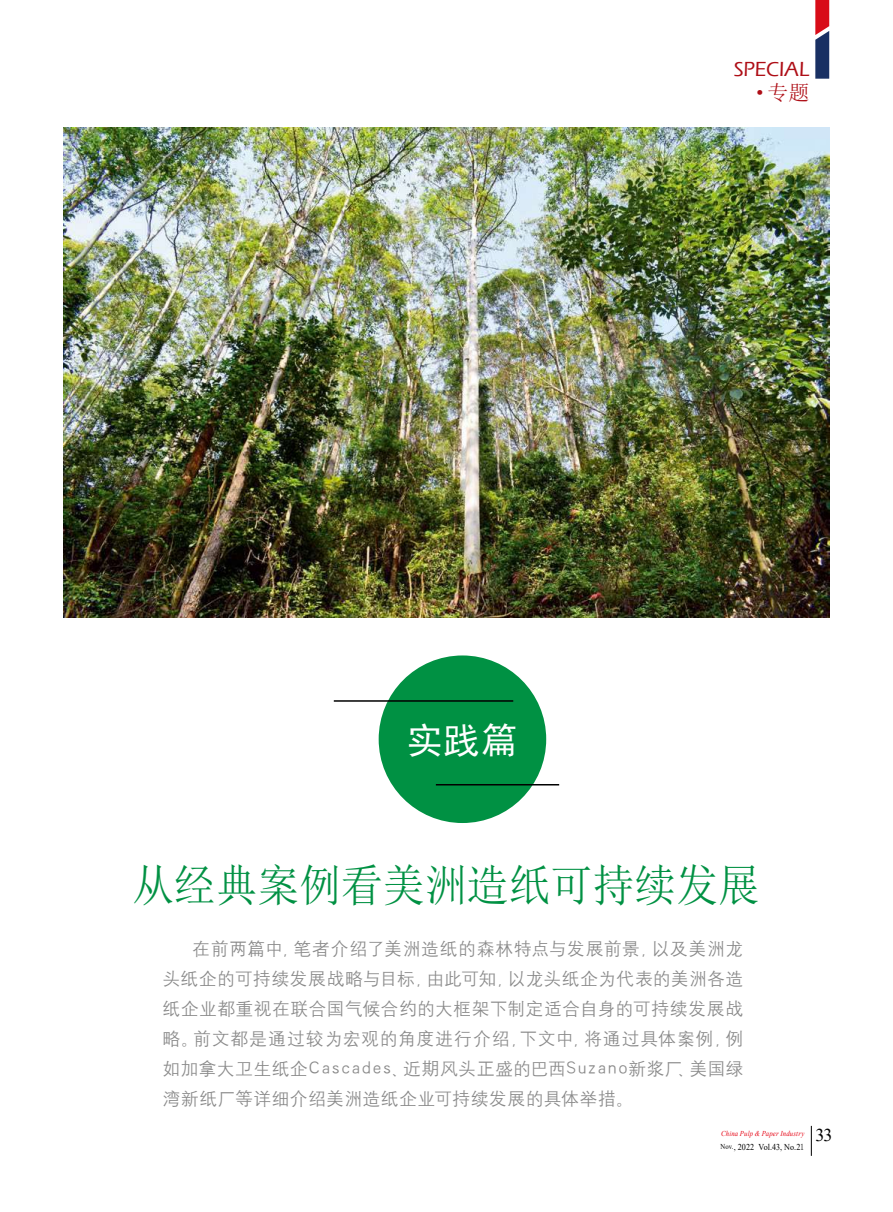
<style>
.page{position:relative;width:893px;height:1212px;background:#fff}
.page>*{position:absolute;margin:0;border:0;box-sizing:border-box;transform-origin:0 0}
.t1{font:45px "Sim Sun";color:#009143;scale:.93 1}
.t2{font:36px "Sim Hei";color:#fff}
.t3{font:500 21px "Eras ITC";color:#ae0e16}
.t4{font:21px "Sim Sun";color:#ae0e16}
.t5{font:18px/30px "H Yg 2 gj";letter-spacing:.015em;color:#898989;text-align:justify}
.t6{font:18px "Times New Roman";color:#000}
.t7{font:9px "Times New Roman";letter-spacing:.005em;color:#000;scale:.9 1}
.t8{font:italic 7.5px "Times New Roman";letter-spacing:.02em;color:#e60212;scale:.9 1}
.s1{font-size:7.5px}
.s2{font-family:"Sim Sun"}
</style>
<div class="page">
<img style="left:64px;top:128px;width:765px;height:489px">
<div style="left:379px;top:655px;width:167px;height:168px;background:#009143;border-radius:50%"></div>
<hr style="left:334px;top:700px;width:179px;height:2px;background:#000">
<hr style="left:436px;top:784px;width:123px;height:1px;background:#000">
<svg style="left:815px;top:0;width:14px;height:79px"></svg>
<hr style="left:811px;top:1126px;width:1px;height:30px;background:#000">
<p class="t3" style="left:734px;top:58px;width:77px">SPECIAL</p>
<p class="t4" style="left:749px;top:82px;width:61px">·专题</p>
<h2 class="t2" style="left:407px;top:722px;width:112px">实践篇</h2>
<h1 class="t1" style="left:132px;top:862px;width:677px">从经典案例看美洲造纸可持续发展</h1>
<p class="t5" style="left:162px;top:934px;width:583px;text-indent:30px">在前两篇中，笔者介绍了美洲造纸的森林特点与发展前景，以及美洲龙头纸企的可持续发展战略与目标，由此可知，以龙头纸企为代表的美洲各造纸企业都重视在联合国气候合约的大框架下制定适合自身的可持续发展战略。前文都是通过较为宏观的角度进行介绍，下文中，将通过具体案例，例如加拿大卫生纸企Cascades、近期风头正盛的巴西S uza no新浆厂、美国绿湾新纸厂等详细介绍美洲造纸企业可持续发展的具体举措。</p>
<p class="t8" style="left:721px;top:1129px;width:94px">China Pulp &amp; Paper Industry</p>
<p class="t7" style="left:720px;top:1140px;width:95px"><span class="s1">Nov.</span>, 2022 Vol.43, No.2<span class="s2">1</span></p>
<p class="t6" style="left:815px;top:1122px;width:19px">33</p>
</div>
